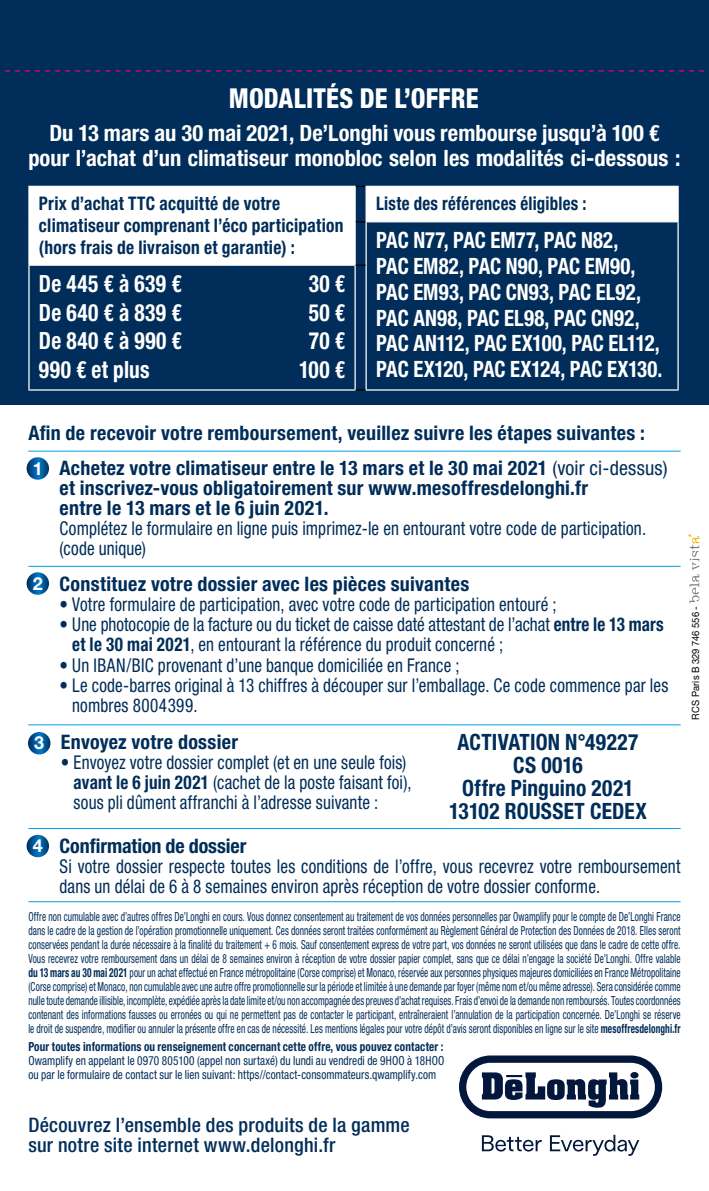
<style>
.page{position:relative;width:709px;height:1191px;background:#fff}
.page>*{position:absolute;margin:0;border:0;box-sizing:border-box;transform-origin:0 0}
.t1{font:800 condensed 27.5px "Helvetica Neue LT Std";letter-spacing:.005em;color:#fff;scale:.94 1}
.t2{font:700 condensed 23.75px "Helvetica Neue LT Std";letter-spacing:.025em;color:#fff;scale:.9 1}
.t3{font:700 condensed 22.5px/26px "Helvetica Neue LT Std";color:#fff;scale:.92 1}
.t4{font:700 condensed 22.5px/25px "Helvetica Neue LT Std";color:#fff;text-align:center}
.t5{font:700 condensed 22.5px/23px "Helvetica Neue LT Std";letter-spacing:.015em;color:#002d59;text-align:center;scale:.95 1}
.t6{font:700 condensed 20px/20px "Helvetica Neue LT Std";letter-spacing:.015em;color:#002d59}
.t7{font:500 condensed 20px/20px "Helvetica Neue LT Std";letter-spacing:.015em;color:#002d59}
.t8{font:700 condensed 20px "Helvetica Neue LT Std";letter-spacing:-.005em;color:#002d59}
.t9{font:condensed 19px/20px "Helvetica Neue LT Pro";letter-spacing:.01em;color:#002d59;scale:.9 1}
.t10{font:700 condensed 18.75px/22.2px "Helvetica Neue LT Std";letter-spacing:.015em;color:#002d59;scale:.93 1}
.t11{font:700 condensed 18.75px "Helvetica Neue LT Std";letter-spacing:.015em;color:#002d59;scale:.9 1}
.t12{font:700 18px "Helvetica Neue LT Std";color:#fff}
.t13{font:condensed 12.5px/14px "Helvetica Neue LT Pro";letter-spacing:.005em;color:#002d59;text-align:justify;scale:.75 1}
.t14{font:condensed 12.5px/14px "Helvetica Neue LT Pro";letter-spacing:.005em;color:#002d59;scale:.9 1}
.t15{font:700 condensed 12.5px "Helvetica Neue LT Std";letter-spacing:.015em;color:#002d59;scale:.9 1}
.t16{font:10px "Helvetica Neue LT Std";letter-spacing:.015em;color:#000;scale:.94 1}
.s1{font-family:"Helvetica Neue LT Pro";font-weight:400}
.s2{font-family:"Helvetica Neue LT Std";font-weight:700}
</style>
<div class="page">
<div style="left:0;top:0;width:709px;height:405px;background:#002d59"></div>
<svg style="left:459px;top:1055px;width:203px;height:63px"></svg>
<svg style="left:482px;top:1135px;width:59px;height:16px"></svg>
<svg style="left:550px;top:1134px;width:89px;height:21px"></svg>
<svg style="left:30px;top:187px;width:647px;height:77px;fill:#fff"></svg>
<hr style="left:28px;top:186px;width:328px;height:1px;background:#fff">
<hr style="left:28px;top:187px;width:2px;height:35px;background:#fff">
<hr style="left:28px;top:222px;width:2px;height:42px;background:#fff">
<hr style="left:354px;top:187px;width:2px;height:35px;background:#fff">
<hr style="left:365px;top:186px;width:313px;height:1px;background:#fff">
<hr style="left:365px;top:187px;width:2px;height:34px;background:#fff">
<hr style="left:677px;top:187px;width:1px;height:34px;background:#fff">
<hr style="left:354px;top:222px;width:2px;height:42px;background:#fff">
<hr style="left:365px;top:221px;width:313px;height:1px;background:#fff">
<hr style="left:365px;top:222px;width:2px;height:43px;background:#fff">
<hr style="left:677px;top:222px;width:1px;height:43px;background:#fff">
<hr style="left:677px;top:265px;width:1px;height:124px;background:#fff">
<hr style="left:28px;top:264px;width:328px;height:2px;background:#fff">
<hr style="left:28px;top:266px;width:2px;height:123px;background:#fff">
<hr style="left:354px;top:266px;width:2px;height:123px;background:#fff">
<hr style="left:365px;top:265px;width:2px;height:124px;background:#fff">
<hr style="left:28px;top:389px;width:328px;height:1px;background:#fff">
<hr style="left:365px;top:389px;width:313px;height:1px;background:#fff">
<svg style="left:356px;top:264px;width:9px;height:2px"></svg>
<svg style="left:27px;top:457px;width:22px;height:23px"></svg>
<svg style="left:27px;top:572px;width:22px;height:23px"></svg>
<svg style="left:28px;top:732px;width:22px;height:22px"></svg>
<svg style="left:27px;top:834px;width:22px;height:23px"></svg>
<hr style="left:28px;top:566px;width:652px;height:1px;background:#009fe3">
<hr style="left:28px;top:451px;width:652px;height:1px;background:#009fe3">
<hr style="left:28px;top:724px;width:652px;height:1px;background:#009fe3">
<hr style="left:28px;top:828px;width:652px;height:1px;background:#009fe3">
<hr style="left:28px;top:901px;width:652px;height:1px;background:#009fe3">
<svg style="left:688px;top:534px;width:11px;height:69px"></svg>
<svg style="left:4px;top:70px;width:701px;height:1px"></svg>
<h1 class="t1" style="left:229px;top:81px;width:267px">MODALITÉS DE L’OFFRE</h1>
<h3 class="t4" style="left:28px;top:120px;width:653px">Du 13 mars au 30 mai 2021, De’Longhi vous rembourse jusqu’à 100 € pour l’achat d’un climatiseur monobloc selon les modalités ci-dessous :</h3>
<h3 class="t10" style="left:39px;top:192px;width:329px">Prix d’achat TTC acquitté de votre climatiseur comprenant l’éco participation (hors frais de livraison et garantie) :</h3>
<h3 class="t11" style="left:376px;top:192px;width:235px">Liste des références éligibles :</h3>
<h3 class="t3" style="left:376px;top:226px;width:313px">PAC N77, PAC EM77, PAC N82,<br>PAC EM82, PAC N90, PAC EM90,<br>PAC EM93, PAC CN93, PAC EL92,<br>PAC AN98, PAC EL98, PAC CN92,<br>PAC AN112, PAC EX100, PAC EL112,<br>PAC EX120, PAC EX124, PAC EX130.</h3>
<h2 class="t2" style="left:39px;top:269px;width:160px">De 445 € à 639 €</h2>
<h2 class="t2" style="left:309px;top:269px;width:42px">30 €</h2>
<h2 class="t2" style="left:39px;top:298px;width:160px">De 640 € à 839 €</h2>
<h2 class="t2" style="left:309px;top:298px;width:42px">50 €</h2>
<h2 class="t2" style="left:39px;top:326px;width:160px">De 840 € à 990 €</h2>
<h2 class="t2" style="left:309px;top:326px;width:42px">70 €</h2>
<h2 class="t2" style="left:39px;top:355px;width:124px">990 € et plus</h2>
<h2 class="t2" style="left:299px;top:355px;width:53px">100 €</h2>
<h3 class="t6" style="left:28px;top:423px;width:618px">Afin de recevoir votre remboursement, veuillez suivre les étapes suivantes :</h3>
<h3 class="t12" style="left:33px;top:457px;width:12px">1</h3>
<h3 class="t6" style="left:60px;top:457px;width:609px">Achetez votre climatiseur entre le 13 mars et le 30 mai 2021 <span class="s1">(voir ci-dessus) </span>et inscrivez-vous obligatoirement sur www.mesoffresdelonghi.fr<br>entre le 13 mars et le 6 juin 2021.</h3>
<h3 class="t9" style="left:60px;top:518px;width:653px">Complétez le formulaire en ligne puis imprimez-le en entourant votre code de participation. (code unique)</h3>
<h3 class="t12" style="left:33px;top:572px;width:12px">2</h3>
<h3 class="t6" style="left:60px;top:574px;width:411px">Constituez votre dossier avec les pièces suivantes</h3>
<h3 class="t9" style="left:60px;top:594px;width:554px">• Votre formulaire de participation, avec votre code de participation entouré ;</h3>
<h3 class="t9" style="left:72px;top:614px;width:658px;text-indent:-13px">• Une photocopie de la facture ou du ticket de caisse daté attestant de l’achat <span class="s2">entre le 13 mars et le 30 mai 2021</span>, en entourant la référence du produit concerné ;</h3>
<h3 class="t9" style="left:60px;top:654px;width:446px">• Un IBAN/BIC provenant d’une banque domiciliée en France ;</h3>
<h3 class="t9" style="left:72px;top:674px;width:664px;text-indent:-13px">• Le code-barres original à 13 chiffres à découper sur l’emballage. Ce code commence par les nombres 8004399.</h3>
<h3 class="t12" style="left:34px;top:732px;width:12px">3</h3>
<h3 class="t6" style="left:61px;top:732px;width:178px">Envoyez votre dossier</h3>
<h3 class="t9" style="left:74px;top:752px;width:377px;text-indent:-13px">• Envoyez votre dossier complet (et en une seule fois) <span class="s2">avant le 6 juin 2021</span> (cachet de la poste faisant foi), sous pli dûment affranchi à l’adresse suivante :</h3>
<h3 class="t5" style="left:449px;top:730px;width:210px">ACTIVATION N°49227<br>CS 0016<br>Offre Pinguino 2021<br>13102 ROUSSET CEDEX</h3>
<h3 class="t12" style="left:33px;top:834px;width:12px">4</h3>
<h3 class="t8" style="left:60px;top:833px;width:188px">Confirmation de dossier</h3>
<h3 class="t9" style="left:60px;top:856px;width:691px">Si votre dossier respecte toutes les conditions de l’offre, vous recevrez votre remboursement dans un délai de 6 à 8 semaines environ après réception de votre dossier conforme.</h3>
<p class="t13" style="left:28px;top:909px;width:871px">Offre non cumulable avec d’autres offres De’Longhi en cours. Vous donnez consentement au traitement de vos données personnelles par Owamplify pour le compte de De’Longhi France dans le cadre de la gestion de l’opération promotionnelle uniquement. Ces données seront traitées conformément au Règlement Général de Protection des Données de 2018. Elles seront conservées pendant la durée nécessaire à la finalité du traitement + 6 mois. Sauf consentement express de votre part, vos données ne seront utilisées que dans le cadre de cette offre.<br>Vous recevrez votre remboursement dans un délai de 8 semaines environ à réception de votre dossier papier complet, sans que ce délai n’engage la société De’Longhi. Offre valable <span class="s2">du 13 mars au 30 mai 2021</span> pour un achat effectué en France métropolitaine (Corse comprise) et Monaco, réservée aux personnes physiques majeures domiciliées en France Métropolitaine (Corse comprise) et Monaco, non cumulable avec une autre offre promotionnelle sur la période et limitée à une demande par foyer (même nom et/ou même adresse). Sera considérée comme nulle toute demande illisible, incomplète, expédiée après la date limite et/ou non accompagnée des preuves d’achat requises. Frais d’envoi de la demande non remboursés. Toutes coordonnées contenant des informations fausses ou erronées ou qui ne permettent pas de contacter le participant, entraîneraient l’annulation de la participation concernée. De’Longhi se réserve le droit de suspendre, modifier ou annuler la présente offre en cas de nécessité. Les mentions légales pour votre dépôt d’avis seront disponibles en ligne sur le site <span class="s2">mesoffresdelonghi.fr</span></p>
<p class="t15" style="left:28px;top:1039px;width:463px">Pour toutes informations ou renseignement concernant cette offre, vous pouvez contacter :</p>
<p class="t14" style="left:28px;top:1053px;width:464px">Owamplify en appelant le 0970 805100 (appel non surtaxé) du lundi au vendredi de 9HOO à 18HOO ou par le formulaire de contact sur le lien suivant: https//contact-consommateurs.qwamplify.com</p>
<p class="t16" style="left:689px;top:719px;width:122px;rotate:-90deg">RCS Paris B 329 746 556 -</p>
<h3 class="t7" style="left:28px;top:1114px;width:383px">Découvrez l’ensemble des produits de la gamme sur notre site internet www.delonghi.fr</h3>
</div>
